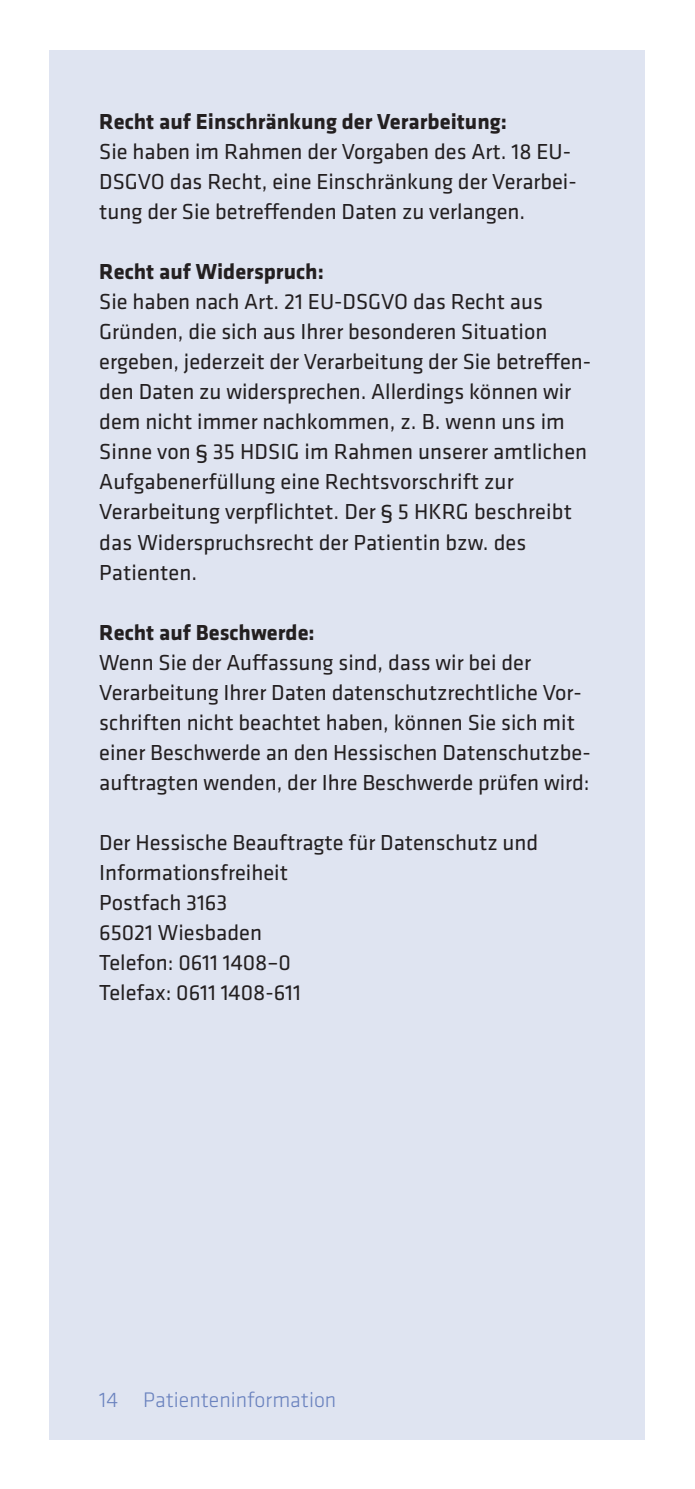
<style>
.page{position:relative;width:695px;height:1489px;background:#fff}
.page>*{position:absolute;margin:0;border:0;box-sizing:border-box;transform-origin:0 0}
.t1{font:22.5px/30px "Klavika";color:#231f20}
.t2{font:700 22.5px "Klavika";color:#231f20}
.t3{font:300 22px "Klavika";color:#6a82be}
.s1{font-family:"Etelka Text";font-size:20px}
</style>
<div class="page">
<div style="left:50px;top:50px;width:595px;height:1389px;background:#dfe4f1"></div>
<p class="t2" style="left:99px;top:105px;width:409px">Recht auf Einschränkung der Verarbeitung:</p>
<p class="t1" style="left:99px;top:136px;width:479px">Sie haben im Rahmen der Vorgaben des Art. 18 EU-<br>DSGVO das Recht, eine Einschränkung der Verarbei&shy;tung der Sie betreffenden Daten zu verlangen.</p>
<p class="t2" style="left:99px;top:255px;width:226px">Recht auf Widerspruch:</p>
<p class="t1" style="left:99px;top:286px;width:493px">Sie haben nach Art. 21 EU-DSGVO das Recht aus Gründen, die sich aus Ihrer besonderen Situation ergeben, jederzeit der Verarbeitung der Sie betreffen&shy;den Daten zu widersprechen. Allerdings können wir dem nicht immer nachkommen, z. B. wenn uns im Sinne von <span class="s1">§</span> 35 HDSIG im Rahmen unserer amtlichen Aufgabenerfüllung eine Rechtsvorschrift zur Verarbeitung verpflichtet. Der <span class="s1">§</span> 5 HKRG beschreibt das Widerspruchsrecht der Patientin bzw. des Patienten.</p>
<p class="t2" style="left:99px;top:615px;width:217px">Recht auf Beschwerde:</p>
<p class="t1" style="left:99px;top:646px;width:493px">Wenn Sie der Auffassung sind, dass wir bei der Verarbeitung Ihrer Daten datenschutzrechtliche Vor&shy;schriften nicht beachtet haben, können Sie sich mit einer Beschwerde an den Hessischen Datenschutzbe&shy;auftragten wenden, der Ihre Beschwerde prüfen wird:</p>
<p class="t1" style="left:99px;top:826px;width:440px">Der Hessische Beauftragte für Datenschutz und<br>Informationsfreiheit<br>Postfach 3163<br>65021 Wiesbaden<br>Telefon: 0611 1408–0<br>Telefax: 0611 1408-611</p>
<p class="t3" style="left:99px;top:1386px;width:238px">14 Patienteninformation</p>
</div>
